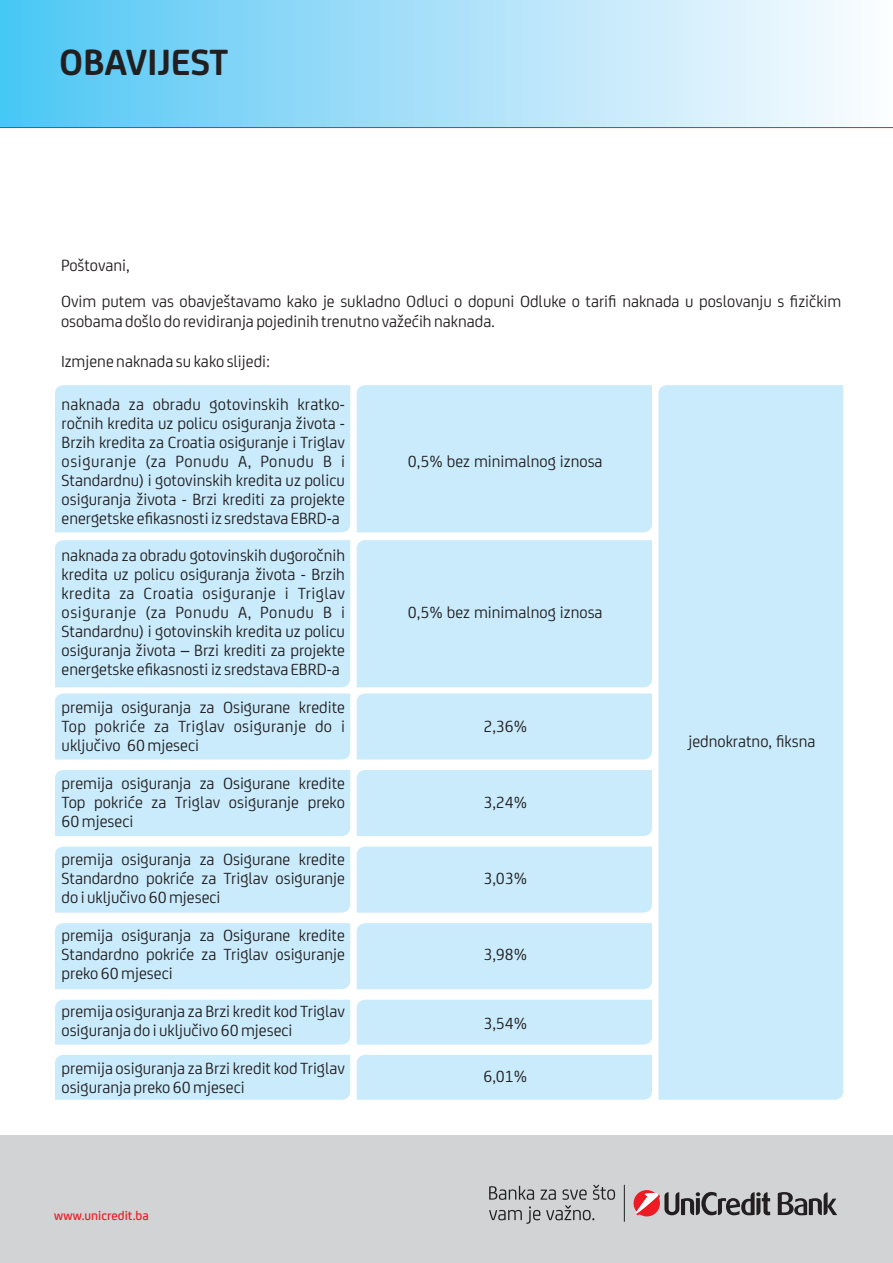
<style>
.page{position:relative;width:893px;height:1263px;background:#fff}
.page>*{position:absolute;margin:0;border:0;box-sizing:border-box;transform-origin:0 0}
.t1{font:700 39px "Uni Credit";color:#231f20}
.t2{font:17.25px/18.9px "Uni Credit";color:#231f20;text-align:justify}
.t3{font:500 13.5px "FS Joey";color:#ed1c24}
</style>
<div class="page">
<div style="left:55px;top:1055px;width:295px;height:45px;background:#c9ebfc"></div>
<div style="left:357px;top:1055px;width:295px;height:45px;background:#c9ebfc"></div>
<div style="left:55px;top:1000px;width:295px;height:44px;background:#c9ebfc"></div>
<div style="left:357px;top:1000px;width:295px;height:44px;background:#c9ebfc"></div>
<div style="left:55px;top:770px;width:295px;height:66px;background:#c9ebfc"></div>
<div style="left:357px;top:770px;width:295px;height:66px;background:#c9ebfc"></div>
<div style="left:55px;top:846px;width:295px;height:67px;background:#c9ebfc"></div>
<div style="left:357px;top:846px;width:295px;height:67px;background:#c9ebfc"></div>
<div style="left:55px;top:923px;width:295px;height:66px;background:#c9ebfc"></div>
<div style="left:357px;top:923px;width:295px;height:66px;background:#c9ebfc"></div>
<div style="left:55px;top:693px;width:295px;height:66px;background:#c9ebfc"></div>
<div style="left:357px;top:693px;width:295px;height:66px;background:#c9ebfc"></div>
<div style="left:55px;top:540px;width:295px;height:147px;background:#c9ebfc"></div>
<div style="left:357px;top:540px;width:295px;height:147px;background:#c9ebfc"></div>
<div style="left:55px;top:385px;width:295px;height:147px;background:#c9ebfc"></div>
<div style="left:357px;top:385px;width:295px;height:147px;background:#c9ebfc"></div>
<div style="left:658px;top:385px;width:185px;height:715px;background:#c9ebfc"></div>
<div style="left:0;top:0;width:893px;height:128px;background:linear-gradient(to right,#50c6f4,#fffcff)"></div>
<hr style="left:0;top:127px;width:893px;height:1px;background:#ed1c24">
<div style="left:0;top:1135px;width:893px;height:128px;background:#d1d3d4"></div>
<svg style="left:634px;top:1190px;width:136px;height:26px"></svg>
<svg style="left:778px;top:1192px;width:59px;height:23px"></svg>
<svg style="left:489px;top:1185px;width:126px;height:39px"></svg>
<hr style="left:624px;top:1185px;width:1px;height:37px;background:#231f20">
<h1 class="t1" style="left:59px;top:46px;width:171px">OBAVIJEST</h1>
<p class="t2" style="left:61px;top:249px;width:782px;line-height:35.2px">Poštovani,<br>Ovim putem vas obavještavamo kako je sukladno Odluci o dopuni Odluke o tarifi naknada u poslovanju s fizičkim</p>
<p class="t2" style="left:61px;top:313px;width:435px">osobama došlo do revidiranja pojedinih trenutno važećih naknada.</p>
<p class="t2" style="left:61px;top:353px;width:211px">Izmjene naknada su kako slijedi:</p>
<p class="t2" style="left:62px;top:396px;width:285px">naknada za obradu gotovinskih kratko&shy;ročnih kredita uz policu osiguranja života - Brzih kredita za Croatia osiguranje i Triglav osiguranje (za Ponudu A, Ponudu B i Standardnu) i gotovinskih kredita uz policu osiguranja života - Brzi krediti za projekte energetske efikasnosti iz sredstava EBRD-a</p>
<p class="t2" style="left:62px;top:548px;width:285px">naknada za obradu gotovinskih dugoročnih kredita uz policu osiguranja života - Brzih kredita za Croatia osiguranje i Triglav osiguranje (za Ponudu A, Ponudu B i Standardnu) i gotovinskih kredita uz policu osiguranja života – Brzi krediti za projekte energetske efikasnosti iz sredstava EBRD-a</p>
<p class="t2" style="left:62px;top:699px;width:285px">premija osiguranja za Osigurane kredite Top pokriće za Triglav osiguranje do i uključivo 60 mjeseci</p>
<p class="t2" style="left:62px;top:775px;width:285px">premija osiguranja za Osigurane kredite Top pokriće za Triglav osiguranje preko 60 mjeseci</p>
<p class="t2" style="left:62px;top:851px;width:285px">premija osiguranja za Osigurane kredite Standardno pokriće za Triglav osiguranje do i uključivo 60 mjeseci</p>
<p class="t2" style="left:62px;top:927px;width:285px">premija osiguranja za Osigurane kredite Standardno pokriće za Triglav osiguranje preko 60 mjeseci</p>
<p class="t2" style="left:62px;top:1003px;width:285px">premija osiguranja za Brzi kredit kod Triglav osiguranja do i uključivo 60 mjeseci</p>
<p class="t2" style="left:62px;top:1060px;width:285px">premija osiguranja za Brzi kredit kod Triglav osiguranja preko 60 mjeseci</p>
<p class="t2" style="left:408px;top:453px;width:196px">0,5% bez minimalnog iznosa</p>
<p class="t2" style="left:408px;top:605px;width:196px">0,5% bez minimalnog iznosa</p>
<p class="t2" style="left:483px;top:718px;width:45px">2,36%</p>
<p class="t2" style="left:688px;top:733px;width:128px">jednokratno, fiksna</p>
<p class="t2" style="left:483px;top:794px;width:45px">3,24%</p>
<p class="t2" style="left:483px;top:870px;width:45px">3,03%</p>
<p class="t2" style="left:483px;top:946px;width:45px">3,98%</p>
<p class="t2" style="left:483px;top:1015px;width:45px">3,54%</p>
<p class="t2" style="left:483px;top:1068px;width:45px">6,01%</p>
<p class="t3" style="left:54px;top:1210px;width:96px">www.unicredit.ba</p>
</div>
